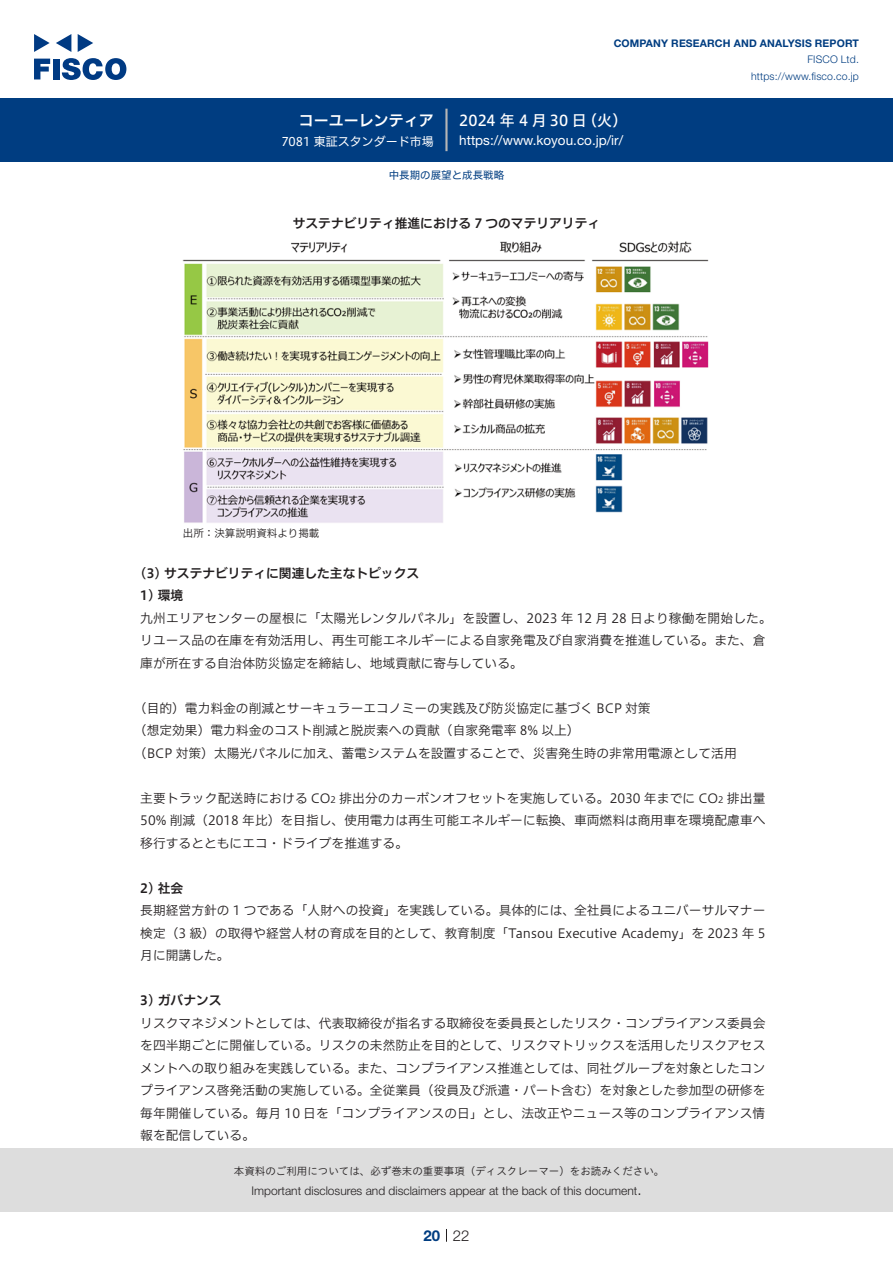
<style>
.page{position:relative;width:893px;height:1263px;background:#fff}
.page>*{position:absolute;margin:0;border:0;box-sizing:border-box;transform-origin:0 0}
.t1{font:15px "Hiragino UD Sans F Std N W5";letter-spacing:.01em;color:#fff}
.t2{font:15px "Hiragino UD Sans F Std N W6";color:#fff}
.t3{font:300 15px "Helvetica Neue LT Std";color:#231f20}
.t4{font:700 15px "Helvetica Neue LT Std";color:#003d81}
.t5{font:13.5px "Helvetica Neue LT Std";color:#fff}
.本文3mm{font:12.75px/22.5px "Hiragino UD Sans F Std N W3";color:#231f20}
.小タイトル3mm{font:12.75px "Hiragino UD Sans F Std N W6";color:#231f20}
.チャートタイトル{font:12.75px "Hiragino UD Sans F Std N W6";color:#231f20}
.t6{font:300 12px "Helvetica Neue LT Std";color:#231f20}
.t7{font:12px "Hiragino UD Sans F Std N W4";color:#fff}
.t8{font:10.5px "Hiragino UD Sans Std W3";color:#231f20}
.t9{font:700 10.5px "Helvetica Neue LT Std";letter-spacing:.015em;color:#003d81}
.t10{font:300 10.5px/16.5px "Helvetica Neue LT Std";letter-spacing:.015em;color:#003d81;text-align:right}
.表組み基本スタイル{font:10.5px "Hiragino UD Sans F Std N W3";color:#231f20}
.ヘッダー{font:10.5px "Hiragino UD Sans F Std N W4";color:#003d81}
.本文3mm-2{font:8.85px "Hiragino UD Sans F Std N W3";color:#231f20}
</style>
<div class="page">
<div style="left:0;top:1148px;width:893px;height:64px;background:#ddd"></div>
<svg style="left:34px;top:59px;width:16px;height:20px"></svg>
<div style="left:53px;top:59px;width:6px;height:20px;background:#003a83"></div>
<svg style="left:62px;top:58px;width:64px;height:22px"></svg>
<svg style="left:34px;top:34px;width:16px;height:18px"></svg>
<svg style="left:78px;top:34px;width:15px;height:18px"></svg>
<svg style="left:56px;top:34px;width:15px;height:18px"></svg>
<div style="left:0;top:98px;width:893px;height:64px;background:#003d81"></div>
<hr style="left:445px;top:109px;width:3px;height:42px;background:#b5b5b6">
<svg style="left:446px;top:1229px;width:1px;height:13px"></svg>
<img style="left:183px;top:241px;width:526px;height:282px">
<p class="t2" style="left:299px;top:109px;width:137px">コーユーレンティア</p>
<p class="t7" style="left:281px;top:132px;width:154px">7081 東証スタンダード市場</p>
<p class="t9" style="left:614px;top:37px;width:247px">COMPANY RESEARCH AND ANALYSIS REPORT</p>
<p class="t10" style="left:751px;top:51px;width:109px">FISCO Ltd. https://www.fisco.co j p.</p>
<p class="t1" style="left:582px;top:109px;width:47px">（火(</p>
<p class="t1" style="left:459px;top:109px;width:129px">2024 年 4 月30 日</p>
<p class="t5" style="left:459px;top:132px;width:165px">https://www.koyou. c o j p. /i r/</p>
<p class="ヘッダー" style="left:389px;top:167px;width:117px">中長期の展望と成長戦略</p>
<p class="チャートタイトル" style="left:293px;top:214px;width:309px">サステナビリティ推進における 7 つのマテリアリティ</p>
<p class="表組み基本スタイル" style="left:183px;top:525px;width:138px">出所：決算説明資料より掲載</p>
<p class="小タイトル3mm" style="left:140px;top:563px;width:280px">3( ) サステナビリティに関連した主なトピックス</p>
<p class="小タイトル3mm" style="left:140px;top:585px;width:45px">1) 環境</p>
<p class="本文3mm" style="left:140px;top:606px;width:633px">九州エリアセンターの屋根に「太陽光レンタルパネル」を設置し、2023 年 12 月 28 日より稼働を開始した。リユース品の在庫を有効活用し、再生可能エネルギーによる自家発電及び自家消費を推進している。また、倉庫が所在する自治体防災協定を締結し、地域貢献に寄与している。</p>
<p class="本文3mm" style="left:134px;top:696px;width:518px">（目的）電力料金の削減とサーキュラーエコノミーの実践及び防災協定に基づく BCP 対策</p>
<p class="本文3mm" style="left:134px;top:718px;width:447px">（想定効果）電力料金のコスト削減と脱炭素への貢献（自家発電率 8% 以上(</p>
<p class="本文3mm" style="left:134px;top:741px;width:604px">（BCP 対策）太陽光パネルに加え、蓄電システムを設置することで、災害発生時の非常用電源として活用</p>
<p class="本文3mm" style="left:727px;top:786px;width:40px">排出量</p>
<p class="本文3mm" style="left:339px;top:786px;width:380px">排出分のカーボンオフセットを実施している。2030 年までに CO</p>
<p class="本文3mm" style="left:140px;top:786px;width:627px">主要トラック配送時における CO<br>50% 削減（2018 年比）を目指し、使用電力は再生可能エネルギーに転換、車両燃料は商用車を環境配慮車へ移行するとともにエコ・ドライブを推進する。</p>
<p class="小タイトル3mm" style="left:140px;top:878px;width:45px">2) 社会</p>
<p class="本文3mm" style="left:140px;top:898px;width:627px;text-align:justify">長期経営方針の 1 つである「人財への投資」を実践している。具体的には、全社員によるユニバーサルマナー検定（3 級）の取得や経営人材の育成を目的として、教育制度「Tansou Executive Academy」を 2023 年 5月に開講した。</p>
<p class="小タイトル3mm" style="left:140px;top:990px;width:83px">3) ガバナンス</p>
<p class="本文3mm" style="left:140px;top:1011px;width:627px;text-align:justify">リスクマネジメントとしては、代表取締役が指名する取締役を委員長としたリスク・コンプライアンス委員会を四半期ごとに開催している。リスクの未然防止を目的として、リスクマトリックスを活用したリスクアセスメントへの取り組みを実践している。また、コンプライアンス推進としては、同社グループを対象としたコンプライアンス啓発活動の実施している。全従業員（役員及び派遣・パート含む）を対象とした参加型の研修を毎年開催している。毎月 10 日を「コンプライアンスの日」とし、法改正やニュース等のコンプライアンス情報を配信している。</p>
<p class="本文3mm-2" style="left:331px;top:792px;width:7px">2</p>
<p class="本文3mm-2" style="left:718px;top:792px;width:7px">2</p>
<p class="t8" style="left:234px;top:1163px;width:432px">本資料のご利用については、必ず巻末の重要事項（ディスクレーマー）をお読みください。</p>
<p class="t3" style="left:637px;top:1180px;width:6px">.</p>
<p class="t6" style="left:251px;top:1183px;width:387px">Important disclosures and disclaimers appear at the back of this document</p>
<p class="t4" style="left:423px;top:1226px;width:18px">20</p>
<p class="t3" style="left:453px;top:1226px;width:18px">22</p>
</div>
